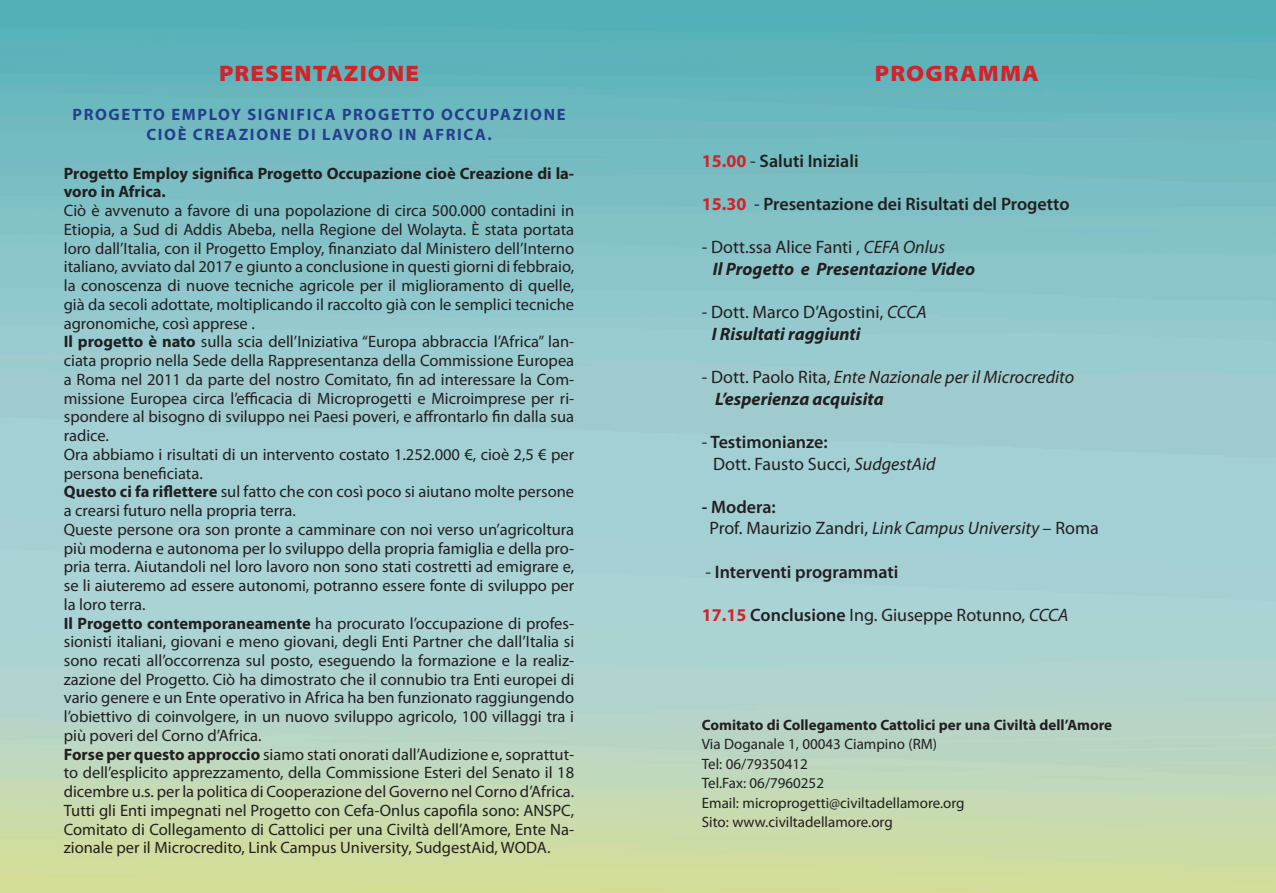
<style>
.page{position:relative;width:1276px;height:893px;background:#fff}
.page>*{position:absolute;margin:0;border:0;box-sizing:border-box;transform-origin:0 0}
.t1{font:900 semi-expanded 22.5px "Myriad Pro";letter-spacing:.05em;color:#d1232a}
.t2{font:18px/21.6px "Myriad Pro";color:#231f20}
.t3{font:600 18px "Myriad Pro";color:#231f20}
.t4{font:italic 18px/21.6px "Myriad Pro";color:#231f20}
.t5{font:italic 700 18px/21.6px "Myriad Pro";color:#231f20}
.t6{font:16.5px/18.8px "Myriad Pro";color:#231f20}
.t7{font:700 16.5px/18.8px "Myriad Pro";color:#231f20}
.t8{font:700 16.5px/19.8px "Myriad Pro";letter-spacing:.1em;color:#253f8e;text-align:center}
.t9{font:15px/19.5px "Myriad Pro";color:#231f20}
.t10{font:700 15px "Myriad Pro";color:#231f20}
.s1{font-weight:700}
.s2{font-weight:700;color:#d1232a}
.s3{font-weight:400}
.s4{font-weight:400;font-style:normal}
.s5{font-style:italic}
.s6{font-weight:700;font-style:italic}
.s7{font-style:normal}
.s8{font-weight:600}
</style>
<div class="page">
<img style="left:0;top:0;width:1276px;height:893px">
<h1 class="t1" style="left:219px;top:60px;width:201px">PRESENTAZIONE</h1>
<p class="t8" style="left:72px;top:105px;width:494px">PROGETTO EMPLOY SIGNIFICA PROGETTO OCCUPAZIONE<br>CIOÈ CREAZIONE DI LAVORO IN AFRICA.</p>
<p class="t7" style="left:64px;top:164px;width:512px">Progetto Employ significa Progetto Occupazione cioè Creazione di la&shy;voro in Africa.</p>
<p class="t6" style="left:64px;top:202px;width:512px">Ciò è avvenuto a favore di una popolazione di circa 500.000 contadini in Etiopia, a Sud di Addis Abeba, nella Regione del Wolayta. È stata portata loro dall’Italia, con il Progetto Employ, finanziato dal Ministero dell’Interno italiano, avviato dal 2017 e giunto a conclusione in questi giorni di febbraio, la conoscenza di nuove tecniche agricole per il miglioramento di quelle, già da secoli adottate, moltiplicando il raccolto già con le semplici tecniche agronomiche, così apprese .<br><span class="s1">Il progetto è nato</span> sulla scia dell’Iniziativa “Europa abbraccia l’Africa” lan&shy;ciata proprio nella Sede della Rappresentanza della Commissione Europea a Roma nel 2011 da parte del nostro Comitato, fin ad interessare la Com&shy;missione Europea circa l’efficacia di Microprogetti e Microimprese per ri&shy;spondere al bisogno di sviluppo nei Paesi poveri, e affrontarlo fin dalla sua radice.<br>Ora abbiamo i risultati di un intervento costato 1.252.000 €, cioè 2,5 € per persona beneficiata.<br><span class="s1">Questo ci fa riflettere</span> sul fatto che con così poco si aiutano molte persone a crearsi futuro nella propria terra.<br>Queste persone ora son pronte a camminare con noi verso un’agricoltura più moderna e autonoma per lo sviluppo della propria famiglia e della pro&shy;pria terra. Aiutandoli nel loro lavoro non sono stati costretti ad emigrare e, se li aiuteremo ad essere autonomi, potranno essere fonte di sviluppo per la loro terra.<br><span class="s1">Il Progetto contemporaneamente</span> ha procurato l’occupazione di profes&shy;sionisti italiani, giovani e meno giovani, degli Enti Partner che dall’Italia si sono recati all’occorrenza sul posto, eseguendo la formazione e la realiz&shy;zazione del Progetto. Ciò ha dimostrato che il connubio tra Enti europei di vario genere e un Ente operativo in Africa ha ben funzionato raggiungendo l’obiettivo di coinvolgere, in un nuovo sviluppo agricolo, 100 villaggi tra i più poveri del Corno d’Africa.<br><span class="s1">Forse per questo approccio</span> siamo stati onorati dall’Audizione e, soprattut&shy;to dell’esplicito apprezzamento, della Commissione Esteri del Senato il 18 dicembre u.s. per la politica di Cooperazione del Governo nel Corno d’Africa.<br>Tutti gli Enti impegnati nel Progetto con Cefa-Onlus capofila sono: ANSPC, Comitato di Collegamento di Cattolici per una Civiltà dell’Amore, Ente Na&shy;zionale per il Microcredito, Link Campus University, SudgestAid, WODA.</p>
<h1 class="t1" style="left:875px;top:60px;width:166px">PROGRAMMA</h1>
<p class="t3" style="left:702px;top:151px;width:158px"><span class="s2">15.00</span> <span class="s3">-</span> Saluti Iniziali</p>
<p class="t3" style="left:702px;top:194px;width:369px"><span class="s2">15.30</span> <span class="s3">-</span> Presentazione dei Risultati del Progetto</p>
<p class="t5" style="left:713px;top:237px;width:264px;text-indent:-11px"><span class="s4">- Dott.ssa Alice Fanti ,</span> <span class="s3">CEFA Onlus<br></span>Il Progetto e Presentazione Video</p>
<p class="t2" style="left:712px;top:302px;width:216px;text-indent:-10px">- Dott. Marco D’Agostini, <span class="s5">CCCA<br></span><span class="s6">I Risultati raggiunti</span></p>
<p class="t4" style="left:715px;top:367px;width:361px;text-indent:-13px"><span class="s7">- Dott. Paolo Rita,</span> Ente Nazionale per il Microcredito<br><span class="s1">L’esperienza acquisita</span></p>
<p class="t2" style="left:713px;top:431px;width:224px;text-indent:-11px">- <span class="s8">Testimonianze:<br></span>Dott. Fausto Succi, <span class="s5">SudgestAid</span></p>
<p class="t2" style="left:709px;top:496px;width:391px;text-indent:-8px"><span class="s8">- Modera:<br></span>Prof. Maurizio Zandri, <span class="s5">Link Campus University</span> – Roma</p>
<p class="t3" style="left:705px;top:561px;width:194px"><span class="s3">-</span> Interventi programmati</p>
<p class="t2" style="left:702px;top:604px;width:368px"><span class="s2">17.15</span> <span class="s8">Conclusione</span> Ing. Giuseppe Rotunno, <span class="s5">CCCA</span></p>
<p class="t10" style="left:702px;top:716px;width:412px">Comitato di Collegamento Cattolici per una Civiltà dell’Amore</p>
<p class="t9" style="left:702px;top:735px;width:264px">Via Doganale 1, 00043 Ciampino (RM)<br>Tel: 06/79350412<br>Tel.Fax: 06/7960252<br>Email: microprogetti@civiltadellamore.org<br>Sito: www.civiltadellamore.org</p>
</div>
